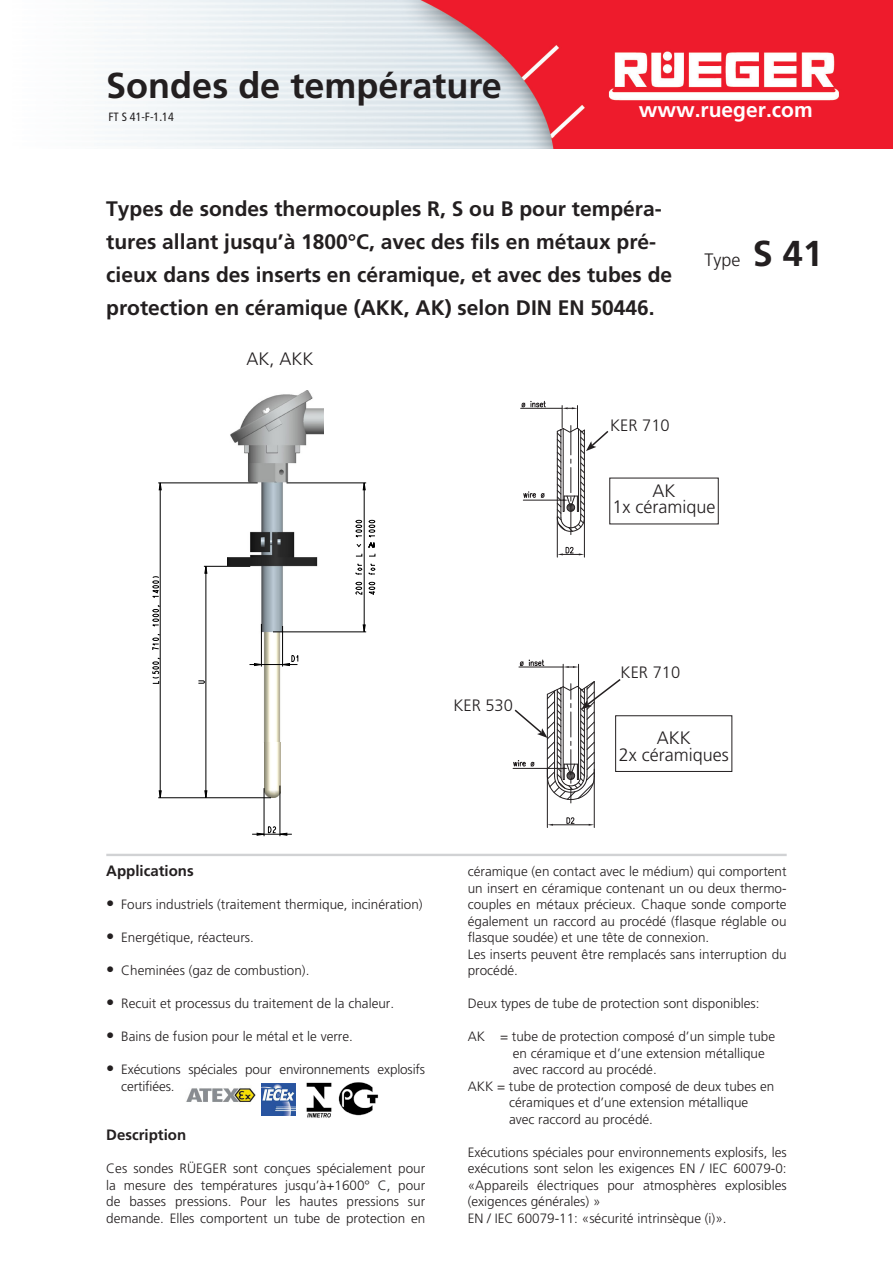
<style>
.page{position:relative;width:893px;height:1263px;background:#fff}
.page>*{position:absolute;margin:0;border:0;box-sizing:border-box;transform-origin:0 0}
.t1{font:700 36px "Frutiger";color:#231f20}
.intro{font:700 21px/33px "Frutiger";color:#231f20}
.text_indent{font:700 21px "Frutiger";color:#fff}
.intro-2{font:300 18px "Frutiger";color:#231f20}
.intro-3{font:300 16.5px "Frutiger";color:#231f20}
.t2{font:700 15px "Frutiger";color:#231f20}
.text{font:300 13.5px/16.5px "Frutiger";color:#231f20;text-align:justify}
.text_indent-2{font:300 13.5px/16.5px "Frutiger";color:#231f20}
.Normal_e{font:condensed 12px "Frutiger";color:#231f20}
.s1{font-size:16.5px}
</style>
<div class="page">
<hr style="left:106px;top:854px;width:681px;height:2px;background:#d1d2d4">
<img style="left:105px;top:0;width:787px;height:149px">
<div style="left:615px;top:715px;width:117px;height:57px;border:1px solid #231f20"></div>
<img style="left:228px;top:391px;width:96px;height:351px">
<img style="left:264px;top:742px;width:16px;height:55px">
<svg style="left:152px;top:658px;width:8px;height:26px"></svg>
<svg style="left:152px;top:634px;width:8px;height:16px"></svg>
<svg style="left:152px;top:605px;width:8px;height:21px"></svg>
<svg style="left:152px;top:576px;width:7px;height:22px"></svg>
<svg style="left:198px;top:681px;width:7px;height:2px"></svg>
<svg style="left:254px;top:663px;width:7px;height:3px"></svg>
<svg style="left:257px;top:826px;width:30px;height:8px"></svg>
<hr style="left:252px;top:834px;width:40px;height:1px;background:#000">
<hr style="left:158px;top:797px;width:113px;height:1px;background:#000">
<hr style="left:160px;top:483px;width:1px;height:315px;background:#000">
<hr style="left:249px;top:664px;width:48px;height:1px;background:#000">
<hr style="left:206px;top:566px;width:1px;height:232px;background:#000">
<hr style="left:273px;top:632px;width:93px;height:1px;background:#000">
<hr style="left:261px;top:624px;width:1px;height:42px;background:#000">
<hr style="left:264px;top:788px;width:1px;height:48px;background:#000">
<hr style="left:204px;top:566px;width:46px;height:1px;background:#000">
<hr style="left:280px;top:785px;width:1px;height:51px;background:#000">
<hr style="left:282px;top:626px;width:1px;height:40px;background:#000">
<hr style="left:158px;top:483px;width:100px;height:1px;background:#000">
<hr style="left:287px;top:483px;width:79px;height:1px;background:#000">
<hr style="left:364px;top:483px;width:1px;height:149px;background:#000">
<svg style="left:282px;top:655px;width:16px;height:11px"></svg>
<svg style="left:356px;top:582px;width:6px;height:13px"></svg>
<svg style="left:356px;top:563px;width:6px;height:12px"></svg>
<svg style="left:368px;top:582px;width:7px;height:13px"></svg>
<svg style="left:369px;top:563px;width:6px;height:12px"></svg>
<svg style="left:355px;top:520px;width:20px;height:36px"></svg>
<hr style="left:571px;top:505px;width:1px;height:30px;background:#231f20">
<svg style="left:523px;top:491px;width:22px;height:9px"></svg>
<hr style="left:547px;top:769px;width:1px;height:58px;background:#231f20">
<hr style="left:594px;top:769px;width:1px;height:58px;background:#231f20">
<hr style="left:553px;top:824px;width:36px;height:1px;background:#231f20">
<svg style="left:566px;top:817px;width:9px;height:7px"></svg>
<hr style="left:521px;top:408px;width:41px;height:1px;background:#231f20">
<svg style="left:521px;top:401px;width:25px;height:7px"></svg>
<hr style="left:557px;top:517px;width:1px;height:40px;background:#231f20">
<hr style="left:584px;top:518px;width:1px;height:39px;background:#231f20">
<svg style="left:557px;top:547px;width:27px;height:8px"></svg>
<hr style="left:523px;top:500px;width:40px;height:1px;background:#231f20">
<svg style="left:556px;top:406px;width:54px;height:126px"></svg>
<svg style="left:513px;top:659px;width:109px;height:144px"></svg>
<img style="left:262px;top:1084px;width:34px;height:32px">
<img style="left:306px;top:1082px;width:73px;height:36px">
<img style="left:186px;top:1088px;width:69px;height:14px">
<p class="t1" style="left:106px;top:65px;width:397px">Sondes de température</p>
<p class="Normal_e" style="left:108px;top:110px;width:67px">FT S 41-F-1.14</p>
<p class="text_indent" style="left:639px;top:97px;width:175px">www.rueger.com</p>
<p class="intro" style="left:106px;top:192px;width:567px">Types de sondes thermocouples R, S ou B pour tempéra&shy;tures allant jusqu’à 1800°C, avec des fils en métaux pré&shy;cieux dans des inserts en céramique, et avec des tubes de protection en céramique (AKK, AK) selon DIN EN 50446.</p>
<p class="intro-2" style="left:247px;top:348px;width:69px">AK, AKK</p>
<p class="intro-3" style="left:610px;top:415px;width:61px">KER 710</p>
<p class="intro-2" style="left:704px;top:249px;width:37px">Type</p>
<p class="t1" style="left:753px;top:232px;width:72px">S 41</p>
<p class="intro-2" style="left:652px;top:480px;width:25px">AK</p>
<p class="intro-2" style="left:612px;top:497px;width:104px">1x céramique</p>
<p class="intro-3" style="left:453px;top:696px;width:61px">KER 530</p>
<p class="intro-3" style="left:621px;top:663px;width:61px">KER 710</p>
<p class="intro-2" style="left:657px;top:728px;width:36px">AKK</p>
<p class="intro-2" style="left:619px;top:744px;width:111px">2x céramiques</p>
<p class="t2" style="left:106px;top:862px;width:89px">Applications</p>
<p class="text_indent-2" style="left:106px;top:896px;width:318px"><span class="s1">•</span> Fours industriels (traitement thermique, incinération)</p>
<p class="text_indent-2" style="left:106px;top:929px;width:149px"><span class="s1">•</span> Energétique, réacteurs.</p>
<p class="text_indent-2" style="left:106px;top:962px;width:205px"><span class="s1">•</span> Cheminées (gaz de combustion).</p>
<p class="text_indent-2" style="left:106px;top:995px;width:289px"><span class="s1">•</span> Recuit et processus du traitement de la chaleur.</p>
<p class="text_indent-2" style="left:106px;top:1028px;width:248px"><span class="s1">•</span> Bains de fusion pour le métal et le verre.</p>
<p class="text_indent-2" style="left:121px;top:1061px;width:305px;text-indent:-15px"><span class="s1">•</span> Exécutions spéciales pour environnements explosifs certifiées.</p>
<p class="t2" style="left:106px;top:1126px;width:81px">Description</p>
<p class="text" style="left:106px;top:1160px;width:320px">Ces sondes RÜEGER sont conçues spécialement pour la mesure des températures jusqu’à+1600° C, pour de basses pressions. Pour les hautes pressions sur demande. Elles comportent un tube de protection en</p>
<p class="text" style="left:468px;top:863px;width:320px">céramique (en contact avec le médium) qui comportent un insert en céramique contenant un ou deux thermo&shy;couples en métaux précieux. Chaque sonde comporte également un raccord au procédé (flasque réglable ou flasque soudée) et une tête de connexion.</p>
<p class="text" style="left:468px;top:946px;width:320px">Les inserts peuvent être remplacés sans interruption du procédé.</p>
<p class="text" style="left:468px;top:995px;width:293px">Deux types de tube de protection sont disponibles:</p>
<p class="text" style="left:468px;top:1028px;width:309px">AK = tube de protection composé d’un simple tube</p>
<p class="text" style="left:513px;top:1045px;width:254px">en céramique et d’une extension métallique</p>
<p class="text" style="left:513px;top:1061px;width:146px">avec raccord au procédé.</p>
<p class="text" style="left:468px;top:1078px;width:308px">AKK = tube de protection composé de deux tubes en</p>
<p class="text" style="left:509px;top:1094px;width:241px">céramiques et d’une extension métallique</p>
<p class="text" style="left:509px;top:1111px;width:146px">avec raccord au procédé.</p>
<p class="text" style="left:468px;top:1144px;width:320px">Exécutions spéciales pour environnements explosifs, les exécutions sont selon les exigences EN / IEC 60079-0: «Appareils électriques pour atmosphères explosibles (exigences générales) »</p>
<p class="text" style="left:468px;top:1210px;width:260px">EN / IEC 60079-11: «sécurité intrinsèque (i)».</p>
</div>
